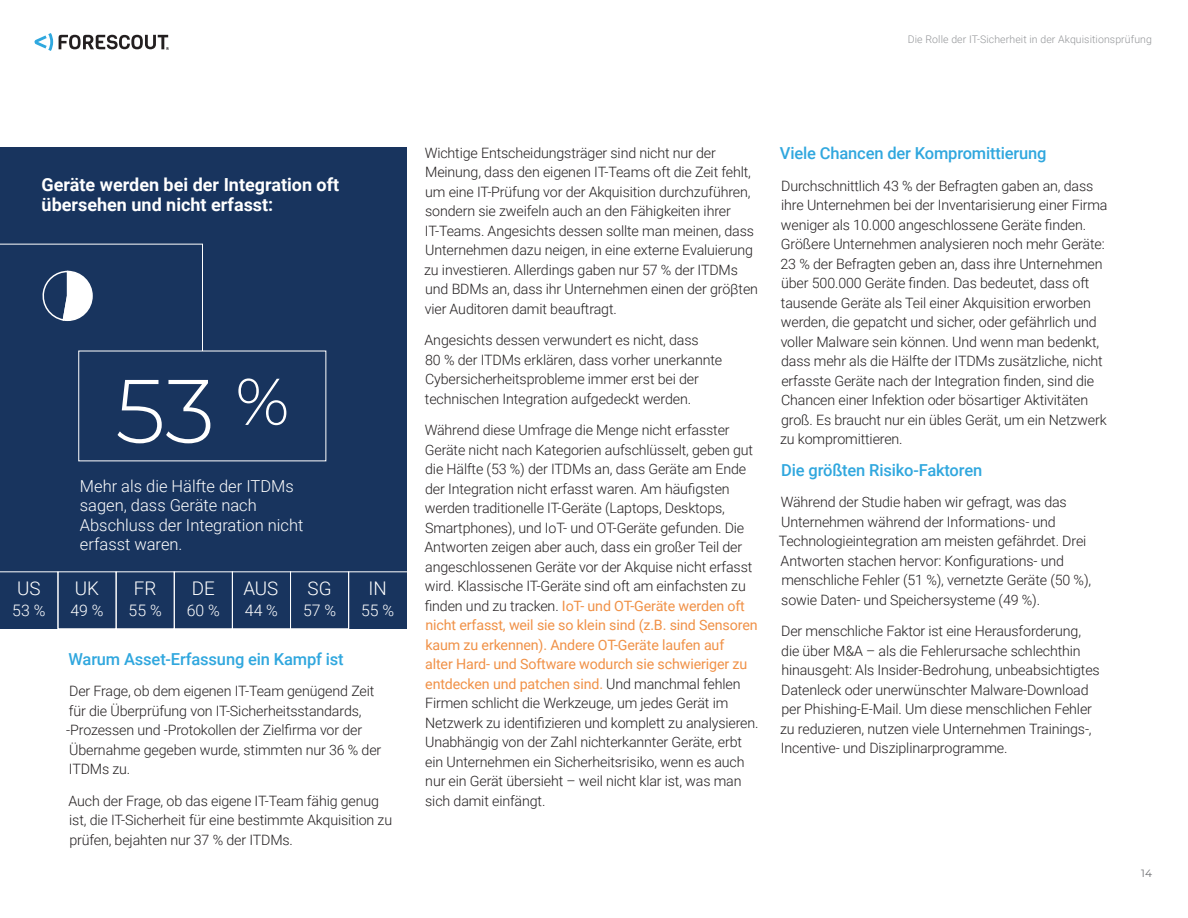
<style>
.page{position:relative;width:1188px;height:918px;background:#fff}
.page>*{position:absolute;margin:0;border:0;box-sizing:border-box;transform-origin:0 0}
.body{font:300 90px "Montserrat";color:#fff}
.body-2{font:300 18.75px "Roboto";color:#fff}
.body-3{font:700 18px/19.5px "Roboto";color:#fff}
.body-4{font:500 16.5px "Roboto";letter-spacing:-.01em;color:#30a7de}
.body-5{font:300 16.5px/19.5px "Roboto";color:#fff}
.body-6{font:300 15.9px "Roboto";color:#fff}
.body-7{font:300 14.25px/19.5px "Roboto";letter-spacing:-.01em;color:#231f20}
.t1{font:300 10.5px "Roboto";letter-spacing:.01em;color:#939598}
.t2{font:10.5px "Montserrat";color:#6c6d70}
.s1{font-weight:400;color:#f09147}
</style>
<div class="page">
<svg style="left:34px;top:33px;width:19px;height:18px"></svg>
<svg style="left:59px;top:35px;width:110px;height:15px"></svg>
<div style="left:0;top:147px;width:407px;height:481px;background:#18345e"></div>
<svg style="left:0;top:571px;width:58px;height:58px"></svg>
<div style="left:116px;top:572px;width:59px;height:57px;border:1px solid #fff"></div>
<div style="left:232px;top:572px;width:59px;height:57px;border:1px solid #fff"></div>
<div style="left:174px;top:572px;width:59px;height:57px;border:1px solid #fff"></div>
<div style="left:290px;top:572px;width:59px;height:57px;border:1px solid #fff"></div>
<svg style="left:348px;top:571px;width:59px;height:58px"></svg>
<svg style="left:0;top:243px;width:203px;height:109px"></svg>
<p class="t1" style="left:908px;top:32px;width:246px">Die Rolle der IT-Sicherheit in der Akquisitionsprüfung</p>
<p class="body-3" style="left:42px;top:174px;width:299px">Geräte werden bei der Integration oft übersehen und nicht erfasst:</p>
<p class="body" style="left:115px;top:350px;width:176px">53 <sup>%</sup></p>
<p class="body-2" style="left:17px;top:575px;width:25px">US</p>
<p class="body-6" style="left:12px;top:599px;width:35px">53 %</p>
<p class="body-5" style="left:80px;top:475px;width:225px">Mehr als die Hälfte der ITDMs sagen, dass Geräte nach<br>Abschluss der Integration nicht erfasst waren.</p>
<p class="body-2" style="left:75px;top:575px;width:26px">UK</p>
<p class="body-6" style="left:71px;top:599px;width:35px">49 %</p>
<p class="body-2" style="left:134px;top:575px;width:24px">FR</p>
<p class="body-6" style="left:129px;top:599px;width:35px">55 %</p>
<p class="body-2" style="left:192px;top:575px;width:25px">DE</p>
<p class="body-6" style="left:187px;top:599px;width:35px">60 %</p>
<p class="body-2" style="left:243px;top:575px;width:37px">AUS</p>
<p class="body-6" style="left:245px;top:599px;width:35px">44 %</p>
<p class="body-2" style="left:308px;top:575px;width:26px">SG</p>
<p class="body-6" style="left:303px;top:599px;width:35px">57 %</p>
<p class="body-2" style="left:369px;top:575px;width:20px">IN</p>
<p class="body-6" style="left:361px;top:599px;width:35px">55 %</p>
<p class="body-4" style="left:69px;top:647px;width:277px">Warum Asset-Erfassung ein Kampf ist</p>
<p class="body-7" style="left:66px;top:681px;width:317px">Der Frage, ob dem eigenen IT-Team genügend Zeit für die Überprüfung von IT-Sicherheitsstandards, -Prozessen und -Protokollen der Zielfirma vor der Übernahme gegeben wurde, stimmten nur 36 % der ITDMs zu.</p>
<p class="body-7" style="left:69px;top:791px;width:325px">Auch der Frage, ob das eigene IT-Team fähig genug ist, die IT-Sicherheit für eine bestimmte Akquisition zu prüfen, bejahten nur 37 % der ITDMs.</p>
<p class="body-7" style="left:424px;top:142px;width:335px">Wichtige Entscheidungsträger sind nicht nur der Meinung, dass den eigenen IT-Teams oft die Zeit fehlt, um eine IT-Prüfung vor der Akquisition durchzuführen, sondern sie zweifeln auch an den Fähigkeiten ihrer IT-Teams. Angesichts dessen sollte man meinen, dass Unternehmen dazu neigen, in eine externe Evaluierung zu investieren. Allerdings gaben nur 57 % der ITDMs und BDMs an, dass ihr Unternehmen einen der gröβten vier Auditoren damit beauftragt.</p>
<p class="body-7" style="left:425px;top:330px;width:299px">Angesichts dessen verwundert es nicht, dass<br>80 % der ITDMs erklären, dass vorher unerkannte Cybersicherheitsprobleme immer erst bei der technischen Integration aufgedeckt werden.</p>
<p class="body-7" style="left:425px;top:420px;width:336px">Während diese Umfrage die Menge nicht erfasster Geräte nicht nach Kategorien aufschlüsselt, geben gut die Hälfte (53 %) der ITDMs an, dass Geräte am Ende der Integration nicht erfasst waren. Am häufigsten werden traditionelle IT-Geräte (Laptops, Desktops, Smartphones), und IoT- und OT-Geräte gefunden. Die Antworten zeigen aber auch, dass ein großer Teil der angeschlossenen Geräte vor der Akquise nicht erfasst wird. Klassische IT-Geräte sind oft am einfachsten zu finden und zu tracken. <span class="s1">IoT- und OT-Geräte werden oft nicht erfasst, weil sie so klein sind (z.B. sind Sensoren kaum zu erkennen). Andere OT-Geräte laufen auf<br>alter Hard- und Software wodurch sie schwieriger zu entdecken und patchen sind.</span> Und manchmal fehlen Firmen schlicht die Werkzeuge, um jedes Gerät im Netzwerk zu identifizieren und komplett zu analysieren.<br>Unabhängig von der Zahl nichterkannter Geräte, erbt ein Unternehmen ein Sicherheitsrisiko, wenn es auch nur ein Gerät übersieht – weil nicht klar ist, was man sich damit einfängt.</p>
<p class="body-4" style="left:780px;top:142px;width:268px">Viele Chancen der Kompromittierung</p>
<p class="body-7" style="left:780px;top:176px;width:329px">Durchschnittlich 43 % der Befragten gaben an, dass ihre Unternehmen bei der Inventarisierung einer Firma weniger als 10.000 angeschlossene Geräte finden.<br>Größere Unternehmen analysieren noch mehr Geräte:<br>23 % der Befragten geben an, dass ihre Unternehmen über 500.000 Geräte finden. Das bedeutet, dass oft tausende Geräte als Teil einer Akquisition erworben werden, die gepatcht und sicher, oder gefährlich und voller Malware sein können. Und wenn man bedenkt, dass mehr als die Hälfte der ITDMs zusätzliche, nicht erfasste Geräte nach der Integration finden, sind die Chancen einer Infektion oder bösartiger Aktivitäten groß. Es braucht nur ein übles Gerät, um ein Netzwerk zu kompromittieren.</p>
<p class="body-4" style="left:781px;top:458px;width:202px">Die größten Risiko-Faktoren</p>
<p class="body-7" style="left:779px;top:492px;width:314px">Während der Studie haben wir gefragt, was das Unternehmen während der Informations- und Technologieintegration am meisten gefährdet. Drei Antworten stachen hervor: Konfigurations- und menschliche Fehler (51 %), vernetzte Geräte (50 %), sowie Daten- und Speichersysteme (49 %).</p>
<p class="body-7" style="left:780px;top:621px;width:321px">Der menschliche Faktor ist eine Herausforderung, die über M&amp;A – als die Fehlerursache schlechthin hinausgeht: Als Insider-Bedrohung, unbeabsichtigtes Datenleck oder unerwünschter Malware-Download per Phishing-E-Mail. Um diese menschlichen Fehler zu reduzieren, nutzen viele Unternehmen Trainings-, Incentive- und Disziplinarprogramme.</p>
<p class="t2" style="left:1141px;top:867px;width:12px">14</p>
</div>
